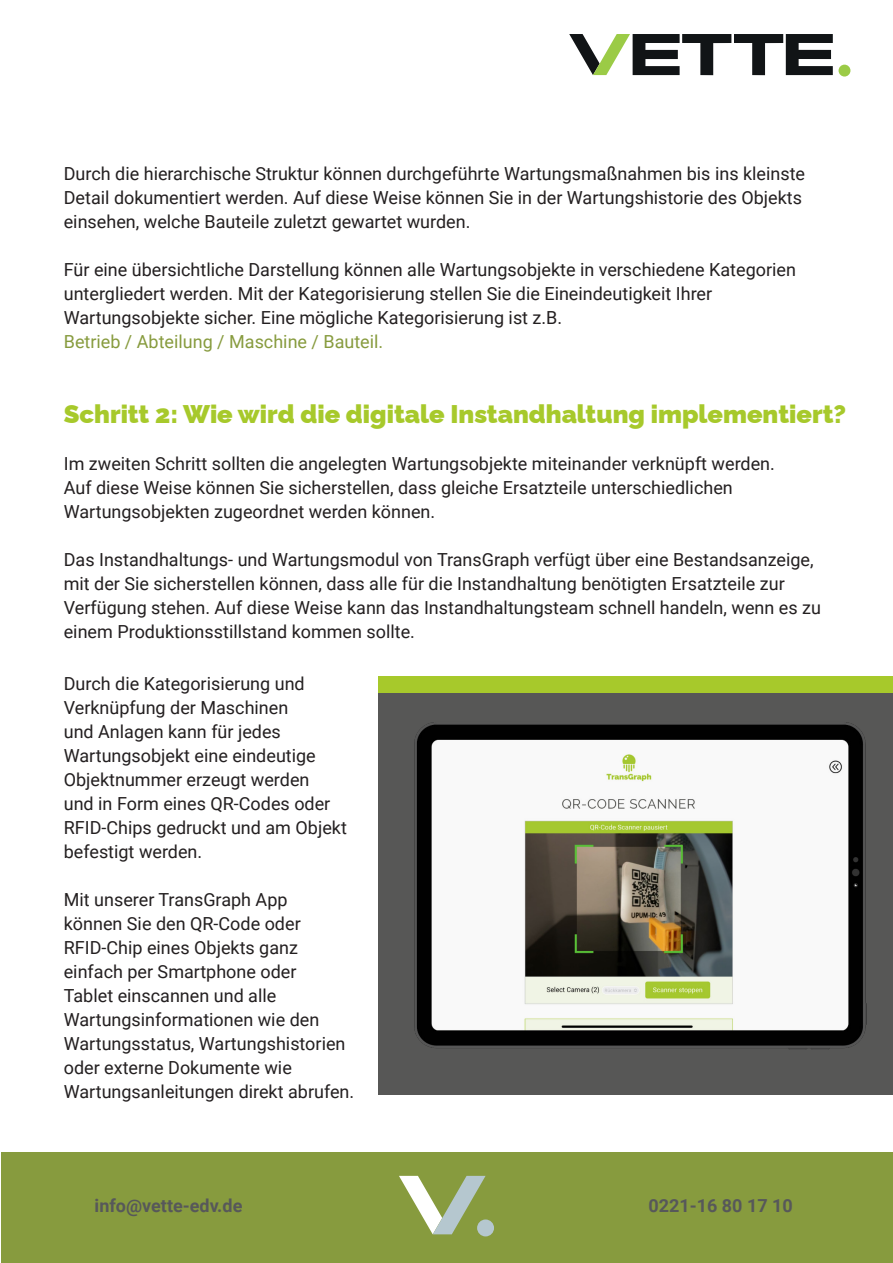
<style>
.page{position:relative;width:893px;height:1263px;background:#fff}
.page>*{position:absolute;margin:0;border:0;box-sizing:border-box;transform-origin:0 0}
.Fließtext{font:900 25.5px "Raleway";color:#a7c92b}
.Fließtext-2{font:18px/24px "Roboto";color:#231f20}
.Fließtext-3{font:18px "Roboto";color:#879b3e}
.Fließtext-4{font:700 18px "Roboto";color:#57585a}
</style>
<div class="page">
<svg style="left:569px;top:34px;width:264px;height:41px"></svg>
<div style="left:838px;top:65px;width:12px;height:12px;background:#9bcb46;border-radius:50%"></div>
<div style="left:378px;top:676px;width:515px;height:17px;background:#a7c92b"></div>
<div style="left:378px;top:693px;width:515px;height:402px;background:#575756"></div>
<img style="left:414px;top:722px;width:453px;height:328px">
<div style="left:1px;top:1152px;width:892px;height:111px;background:#879b3e"></div>
<svg style="left:399px;top:1176px;width:87px;height:58px"></svg>
<div style="left:477px;top:1219px;width:17px;height:17px;background:#b5c7cf;border-radius:50%"></div>
<p class="Fließtext-2" style="left:64px;top:161px;width:743px">Durch die hierarchische Struktur können durchgeführte Wartungsmaßnahmen bis ins kleinste<br>Detail dokumentiert werden. Auf diese Weise können Sie in der Wartungshistorie des Objekts einsehen, welche Bauteile zuletzt gewartet wurden.</p>
<p class="Fließtext-2" style="left:64px;top:257px;width:734px">Für eine übersichtliche Darstellung können alle Wartungsobjekte in verschiedene Kategorien untergliedert werden. Mit der Kategorisierung stellen Sie die Eineindeutigkeit Ihrer<br>Wartungsobjekte sicher. Eine mögliche Kategorisierung ist z.B.</p>
<p class="Fließtext-3" style="left:64px;top:329px;width:321px">Betrieb / Abteilung / Maschine / Bauteil.</p>
<p class="Fließtext" style="left:64px;top:393px;width:784px">Schritt 2: Wie wird die digitale Instandhaltung implementiert?</p>
<p class="Fließtext-2" style="left:64px;top:451px;width:713px">Im zweiten Schritt sollten die angelegten Wartungsobjekte miteinander verknüpft werden.<br>Auf diese Weise können Sie sicherstellen, dass gleiche Ersatzteile unterschiedlichen<br>Wartungsobjekten zugeordnet werden können.</p>
<p class="Fließtext-2" style="left:64px;top:547px;width:759px">Das Instandhaltungs- und Wartungsmodul von TransGraph verfügt über eine Bestandsanzeige, mit der Sie sicherstellen können, dass alle für die Instandhaltung benötigten Ersatzteile zur Verfügung stehen. Auf diese Weise kann das Instandhaltungsteam schnell handeln, wenn es zu einem Produktionsstillstand kommen sollte.</p>
<p class="Fließtext-2" style="left:64px;top:670px;width:285px">Durch die Kategorisierung und<br>Verknüpfung der Maschinen<br>und Anlagen kann für jedes<br>Wartungsobjekt eine eindeutige<br>Objektnummer erzeugt werden<br>und in Form eines QR-Codes oder<br>RFID-Chips gedruckt und am Objekt befestigt werden.</p>
<p class="Fließtext-2" style="left:64px;top:886px;width:292px">Mit unserer TransGraph App<br>können Sie den QR-Code oder<br>RFID-Chip eines Objekts ganz einfach per Smartphone oder<br>Tablet einscannen und alle<br>Wartungsinformationen wie den<br>Wartungsstatus, Wartungshistorien oder externe Dokumente wie<br>Wartungsanleitungen direkt abrufen.</p>
<p class="Fließtext-4" style="left:95px;top:1193px;width:149px">info@vette-edv.de</p>
<p class="Fließtext-4" style="left:648px;top:1193px;width:146px">0221-16 80 17 10</p>
</div>
